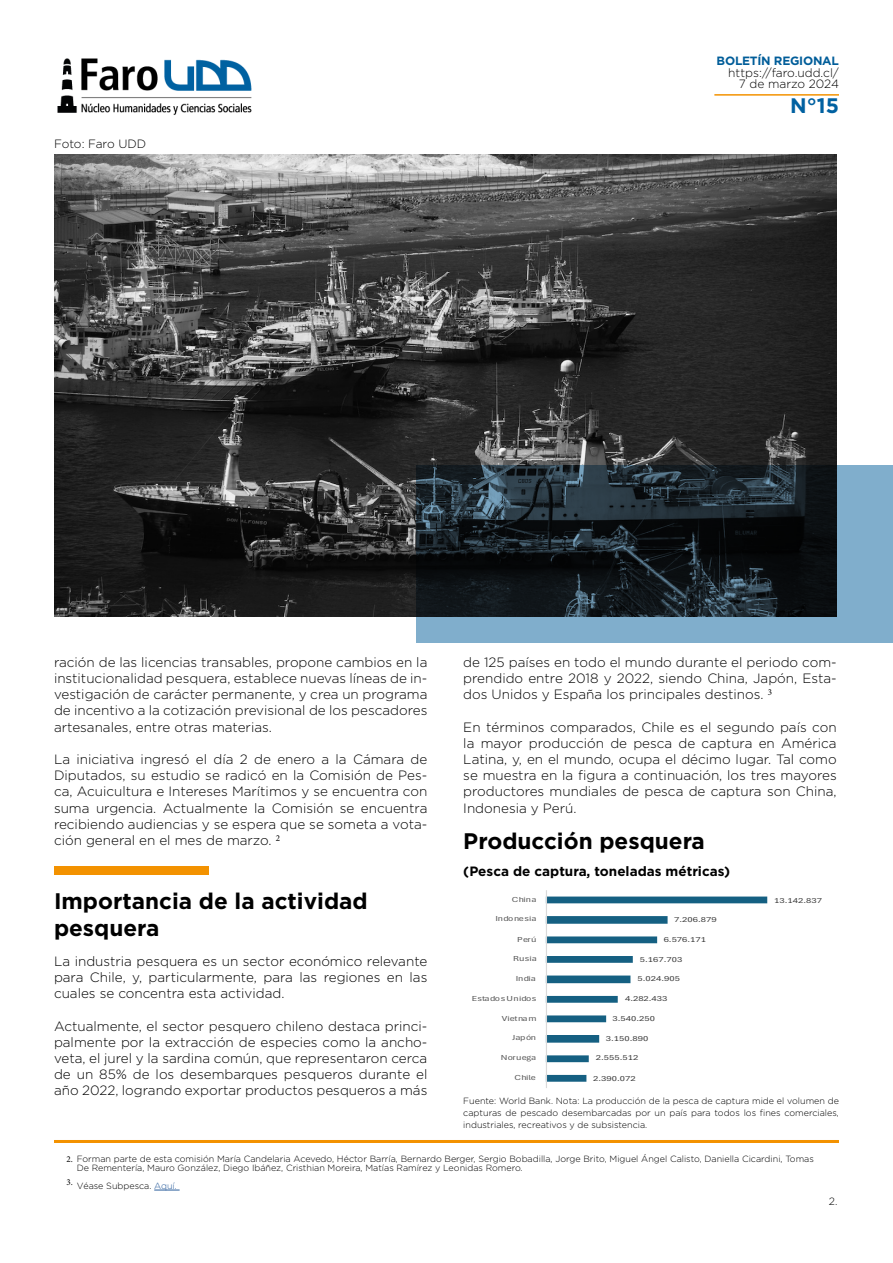
<style>
.page{position:relative;width:893px;height:1263px;background:#fff}
.page>*{position:absolute;margin:0;border:0;box-sizing:border-box;transform-origin:0 0}
.t1{font:700 22.5px/27px "Gotham";color:#000}
.t2{font:700 21px "Gotham";color:#0061a1}
.t3{font:300 13.5px/16.2px "Gotham";color:#000;text-align:justify}
.t4{font:700 13.5px "Gotham";color:#000}
.t5{font:300 12px/11.4px "Gotham";color:#000;text-align:right}
.t6{font:700 12px "Gotham";letter-spacing:-.02em;color:#005d99}
.t7{font:300 10.5px "Gotham";color:#000}
.t8{font:300 9px/12px "Gotham";color:#000}
.t9{font:9px "Minion Pro";color:#000}
.t10{font:7.65px "Aptos Narrow 1900000 5 a 0000";color:#404040;scale:1.36 1}
.t11{font:7.65px "Aptos Narrow 1900000 5 a 0000";color:#595959;scale:1.36 1}
.t12{font:7.65px "Aptos Narrow 1900000 5 a 0000";letter-spacing:.045em;color:#595959;scale:1.36 1}
.s1{font-family:"Minion Pro";font-weight:400}
.s2{color:#275b9b}
</style>
<div class="page">
<img style="left:57px;top:58px;width:195px;height:57px">
<hr style="left:714px;top:94px;width:125px;height:2px;background:#f39200">
<hr style="left:54px;top:1140px;width:785px;height:3px;background:#f39200">
<svg style="left:154px;top:1190px;width:26px;height:1px"></svg>
<div style="left:54px;top:866px;width:154px;height:8px;background:#f39200"></div>
<svg style="left:547px;top:896px;width:220px;height:186px"></svg>
<hr style="left:546px;top:890px;width:1px;height:198px;background:#d9d9d9">
<img style="left:54px;top:154px;width:783px;height:462px">
<svg style="left:417px;top:465px;width:476px;height:177px;background:#31434f"></svg>
<p class="t5" style="left:54px;top:138px;width:94px">Foto: Faro UDD</p>
<p class="t6" style="left:717px;top:54px;width:124px">BOLETÍN REGIONAL</p>
<p class="t5" style="left:728px;top:67px;width:112px">https://faro.udd.cl/<br>7 de marzo 2024</p>
<h2 class="t2" style="left:790px;top:93px;width:50px">N°15</h2>
<p class="t3" style="left:54px;top:654px;width:375px">ración de las licencias transables, propone cambios en la institucionalidad pesquera, establece nuevas líneas de in&shy;vestigación de carácter permanente, y crea un programa de incentivo a la cotización previsional de los pescadores artesanales, entre otras materias.</p>
<p class="t3" style="left:54px;top:751px;width:375px">La iniciativa ingresó el día 2 de enero a la Cámara de Diputados, su estudio se radicó en la Comisión de Pes&shy;ca, Acuicultura e Intereses Marítimos y se encuentra con suma urgencia. Actualmente la Comisión se encuentra recibiendo audiencias y se espera que se someta a vota&shy;ción general en el mes de marzo. <sup>2</sup></p>
<h1 class="t1" style="left:54px;top:887px;width:315px">Importancia de la actividad pesquera</h1>
<p class="t3" style="left:54px;top:953px;width:375px">La industria pesquera es un sector económico relevante para Chile, y, particularmente, para las regiones en las cuales se concentra esta actividad.</p>
<p class="t3" style="left:54px;top:1018px;width:375px">Actualmente, el sector pesquero chileno destaca princi&shy;palmente por la extracción de especies como la ancho&shy;veta, el jurel y la sardina común, que representaron cerca de un 85% de los desembarques pesqueros durante el año 2022, logrando exportar productos pesqueros a más</p>
<p class="t3" style="left:463px;top:654px;width:375px">de 125 países en todo el mundo durante el periodo com&shy;prendido entre 2018 y 2022, siendo China, Japón, Esta&shy;dos Unidos y España los principales destinos. <sup>3</sup></p>
<p class="t3" style="left:463px;top:718px;width:375px">En términos comparados, Chile es el segundo país con la mayor producción de pesca de captura en América Latina, y, en el mundo, ocupa el décimo lugar. Tal como se muestra en la figura a continuación, los tres mayores productores mundiales de pesca de captura son China, Indonesia y Perú.</p>
<h1 class="t1" style="left:463px;top:827px;width:243px">Producción pesquera</h1>
<p class="t4" style="left:463px;top:864px;width:268px">(Pesca de captura, toneladas métricas)</p>
<p class="t11" style="left:512px;top:894px;width:20px">China</p>
<p class="t11" style="left:495px;top:913px;width:32px">Indonesia</p>
<p class="t10" style="left:674px;top:914px;width:33px">7.206.879</p>
<p class="t11" style="left:517px;top:934px;width:16px">Perú</p>
<p class="t10" style="left:664px;top:934px;width:33px">6.576.171</p>
<p class="t11" style="left:513px;top:953px;width:19px">Rusia</p>
<p class="t10" style="left:640px;top:954px;width:33px">5.167.703</p>
<p class="t11" style="left:516px;top:973px;width:16px">India</p>
<p class="t10" style="left:637px;top:974px;width:33px">5.024.905</p>
<p class="t12" style="left:472px;top:993px;width:49px">Estados Unidos</p>
<p class="t10" style="left:625px;top:993px;width:33px">4.282.433</p>
<p class="t11" style="left:502px;top:1013px;width:27px">Vietnam</p>
<p class="t10" style="left:612px;top:1014px;width:33px">3.540.250</p>
<p class="t11" style="left:512px;top:1032px;width:19px">Japón</p>
<p class="t10" style="left:606px;top:1033px;width:33px">3.150.890</p>
<p class="t11" style="left:501px;top:1053px;width:27px">Noruega</p>
<p class="t10" style="left:596px;top:1053px;width:33px">2.555.512</p>
<p class="t11" style="left:514px;top:1072px;width:17px">Chile</p>
<p class="t10" style="left:593px;top:1073px;width:33px">2.390.072</p>
<p class="t10" style="left:774px;top:895px;width:37px">13.142.837</p>
<p class="t8" style="left:463px;top:1095px;width:377px;text-align:justify">Fuente: World Bank. Nota: La producción de la pesca de captura mide el volumen de capturas de pescado desembarcadas por un país para todos los fines comerciales, industriales, recreativos y de subsistencia.</p>
<p class="t8" style="left:66px;top:1152px;width:749px"><span class="s1">2.</span> Forman parte de esta comisión María Candelaria Acevedo, Héctor Barría, Bernardo Berger, Sergio Bobadilla, Jorge Brito, Miguel Ángel Calisto, Daniella Cicardini, Tomas</p>
<p class="t8" style="left:77px;top:1158px;width:447px;line-height:18px">De Rementería, Mauro González, Diego Ibáñez, Cristhian Moreira, Matías Ramírez y Leonidas Romero.<br>Véase Subpesca. <span class="s2">Aquí.</span></p>
<p class="t9" style="left:66px;top:1176px;width:8px">3.</p>
<p class="t7" style="left:829px;top:1195px;width:10px">2.</p>
</div>
